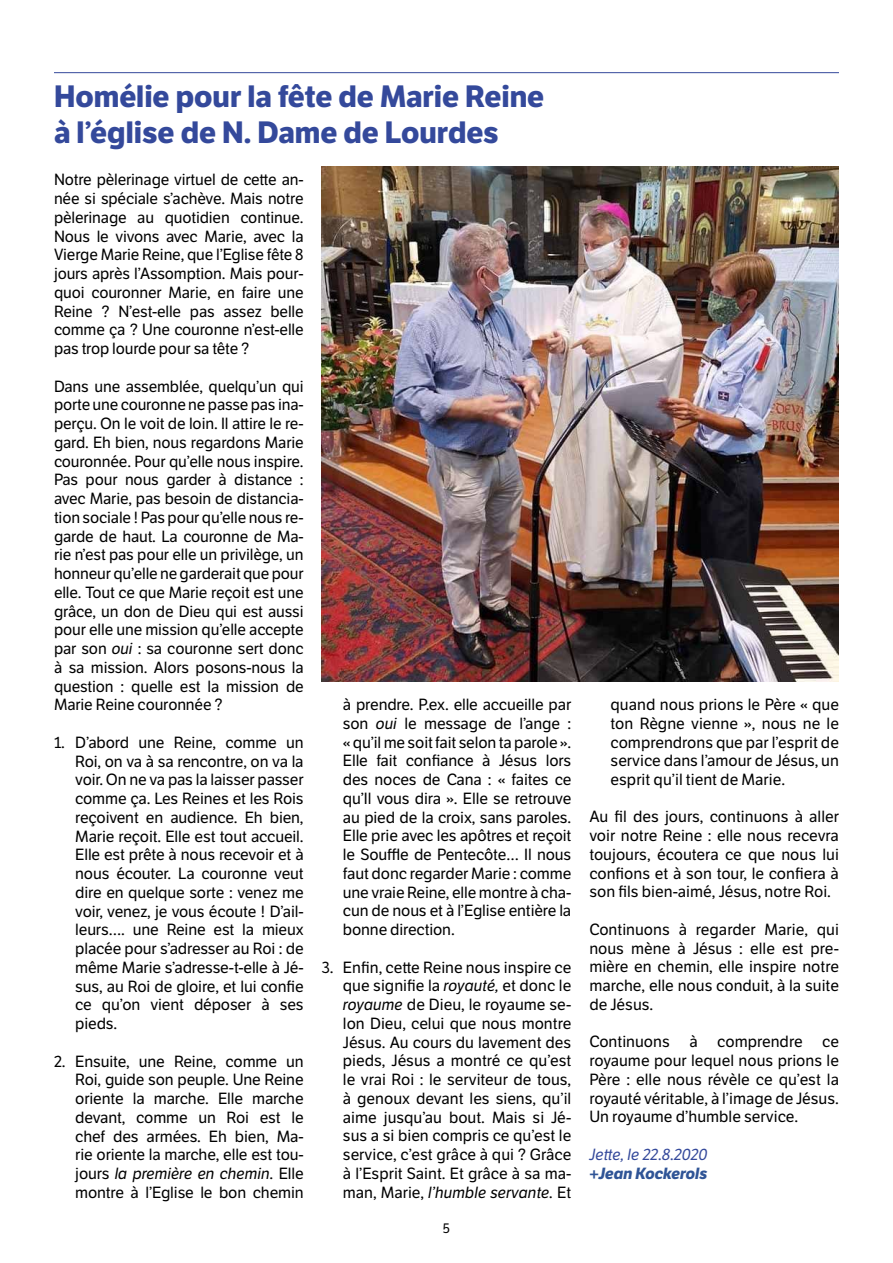
<style>
.page{position:relative;width:893px;height:1263px;background:#fff}
.page>*{position:absolute;margin:0;border:0;box-sizing:border-box;transform-origin:0 0}
.t1{font:700 30px/36px "LFT Etica";color:#34499b}
.t2{font:15.75px/18.8px "LFT Etica";letter-spacing:-.01em;color:#000;text-align:justify}
.t3{font:italic 15.75px "LFT Etica";letter-spacing:-.01em;color:#34499b}
.t4{font:italic 700 15.75px "LFT Etica";color:#2f5496}
.t5{font:13.5px "LFT Etica";color:#000}
.s1{font-style:italic}
</style>
<div class="page">
<hr style="left:54px;top:72px;width:785px;height:1px;background:#34499b">
<img style="left:322px;top:166px;width:517px;height:515px">
<h1 class="t1" style="left:54px;top:79px;width:492px">Homélie pour la fête de Marie Reine à l’église de N. Dame de Lourdes</h1>
<p class="t2" style="left:54px;top:171px;width:251px">Notre pèlerinage virtuel de cette an&shy;née si spéciale s’achève. Mais notre pèlerinage au quotidien continue.<br>Nous le vivons avec Marie, avec la Vierge Marie Reine, que l’Eglise fête 8 jours après l’Assomption. Mais pour&shy;quoi couronner Marie, en faire une Reine ? N’est-elle pas assez belle comme ça ? Une couronne n’est-elle pas trop lourde pour sa tête ?</p>
<p class="t2" style="left:54px;top:377px;width:251px">Dans une assemblée, quelqu’un qui porte une couronne ne passe pas ina&shy;perçu. On le voit de loin. Il attire le re&shy;gard. Eh bien, nous regardons Marie couronnée. Pour qu’elle nous inspire.<br>Pas pour nous garder à distance : avec Marie, pas besoin de distancia&shy;tion sociale ! Pas pour qu’elle nous re&shy;garde de haut. La couronne de Ma&shy;rie n’est pas pour elle un privilège, un honneur qu’elle ne garderait que pour elle. Tout ce que Marie reçoit est une grâce, un don de Dieu qui est aussi pour elle une mission qu’elle accepte par son <span class="s1">oui</span> : sa couronne sert donc à sa mission. Alors posons-nous la question : quelle est la mission de Marie Reine couronnée ?</p>
<p class="t2" style="left:75px;top:733px;width:230px;text-indent:-21px">1. D’abord une Reine, comme un Roi, on va à sa rencontre, on va la voir. On ne va pas la laisser passer comme ça. Les Reines et les Rois reçoivent en audience. Eh bien, Marie reçoit. Elle est tout accueil.<br>Elle est prête à nous recevoir et à nous écouter. La couronne veut dire en quelque sorte : venez me voir, venez, je vous écoute ! D’ail&shy;leurs…. une Reine est la mieux placée pour s’adresser au Roi : de même Marie s’adresse-t-elle à Jé&shy;sus, au Roi de gloire, et lui confie ce qu’on vient déposer à ses pieds.</p>
<p class="t2" style="left:75px;top:1052px;width:230px;text-indent:-21px">2. Ensuite, une Reine, comme un Roi, guide son peuple. Une Reine oriente la marche. Elle marche devant, comme un Roi est le chef des armées. Eh bien, Ma&shy;rie oriente la marche, elle est tou&shy;jours <span class="s1">la première en chemin</span>. Elle montre à l’Eglise le bon chemin</p>
<p class="t2" style="left:343px;top:696px;width:230px">à prendre. P.ex. elle accueille par son <span class="s1">oui</span> le message de l’ange : « qu’il me soit fait selon ta parole ».<br>Elle fait confiance à Jésus lors des noces de Cana : « faites ce qu’Il vous dira ». Elle se retrouve au pied de la croix, sans paroles.<br>Elle prie avec les apôtres et reçoit le Souffle de Pentecôte… Il nous faut donc regarder Marie : comme une vraie Reine, elle montre à cha&shy;cun de nous et à l’Eglise entière la bonne direction.</p>
<p class="t2" style="left:343px;top:958px;width:230px;text-indent:-21px">3. Enfin, cette Reine nous inspire ce que signifie la <span class="s1">royauté,</span> et donc le <span class="s1">royaume</span> de Dieu, le royaume se&shy;lon Dieu, celui que nous montre Jésus. Au cours du lavement des pieds, Jésus a montré ce qu’est le vrai Roi : le serviteur de tous, à genoux devant les siens, qu’il aime jusqu’au bout. Mais si Jé&shy;sus a si bien compris ce qu’est le service, c’est grâce à qui ? Grâce à l’Esprit Saint. Et grâce à sa ma&shy;man, Marie, <span class="s1">l’humble servante.</span> Et</p>
<p class="t5" style="left:443px;top:1220px;width:9px">5</p>
<p class="t2" style="left:611px;top:695px;width:230px">quand nous prions le Père « que ton Règne vienne », nous ne le comprendrons que par l’esprit de service dans l’amour de Jésus, un esprit qu’il tient de Marie.</p>
<p class="t2" style="left:589px;top:808px;width:251px">Au fil des jours, continuons à aller voir notre Reine : elle nous recevra toujours, écoutera ce que nous lui confions et à son tour, le confiera à son fils bien-aimé, Jésus, notre Roi.</p>
<p class="t2" style="left:589px;top:920px;width:251px">Continuons à regarder Marie, qui nous mène à Jésus : elle est pre&shy;mière en chemin, elle inspire notre marche, elle nous conduit, à la suite de Jésus.</p>
<p class="t2" style="left:589px;top:1033px;width:251px">Continuons à comprendre ce royaume pour lequel nous prions le Père : elle nous révèle ce qu’est la royauté véritable, à l’image de Jésus.<br>Un royaume d’humble service.</p>
<p class="t3" style="left:589px;top:1145px;width:120px">Jette, le 22.8.2020</p>
<p class="t4" style="left:589px;top:1163px;width:120px">+Jean Kockerols</p>
</div>
